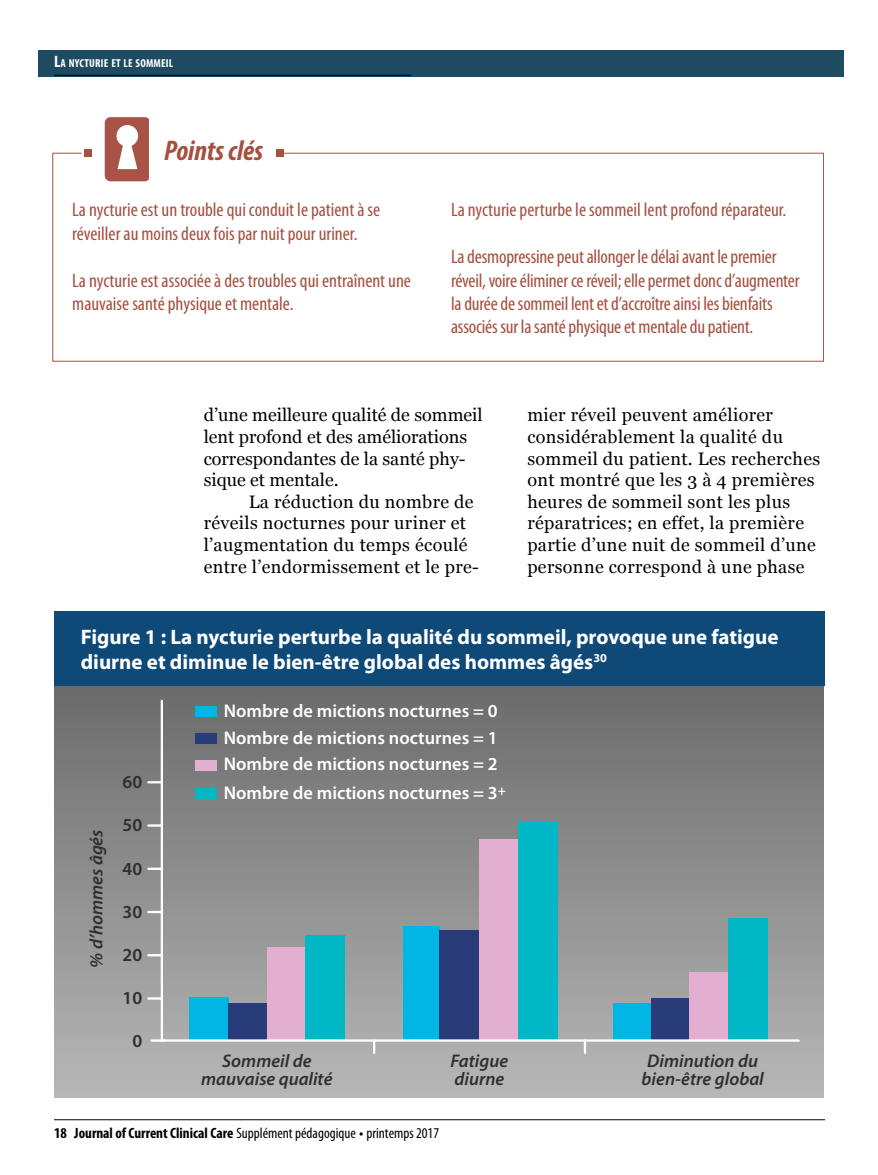
<style>
.page{position:relative;width:878px;height:1175px;background:#fff}
.page>*{position:absolute;margin:0;border:0;box-sizing:border-box;transform-origin:0 0}
.t1{font:italic 700 condensed 28.5px "Myriad Pro";color:#a55040}
.t2{font:700 21px/25.2px "Myriad Pro";color:#fff}
.t3{font:condensed 19.5px/23.4px "Myriad Pro";letter-spacing:-.01em;color:#a55040}
.t4{font:600 18.3px/26.5px "Myriad Pro";color:#fff;text-align:justify}
.t5{font:italic 600 18.3px/18.3px "Myriad Pro";color:#2f2f2f;text-align:center}
.t6{font:600 18.3px "Myriad Pro";color:#2f2f2f}
.t7{font:18px/21.6px "Georgia";letter-spacing:.02em;color:#000}
.t8{font:18px/21.6px "Georgia";color:#000}
.t9{font:condensed 15px "Myriad Pro";color:#000}
.t10{font:700 condensed 11.55px "Myriad Pro";letter-spacing:.015em;color:#fff}
.s1{font-size:16.5px}
.s2{font-weight:700}
</style>
<div class="page">
<hr style="left:54px;top:1119px;width:771px;height:1px;background:#000">
<div style="left:38px;top:50px;width:806px;height:26px;background:#1f4b62"></div>
<hr style="left:54px;top:75px;width:357px;height:1px;background:#000">
<svg style="left:52px;top:152px;width:772px;height:210px"></svg>
<div style="left:84px;top:149px;width:8px;height:8px;background:#a65242"></div>
<div style="left:276px;top:149px;width:7px;height:8px;background:#a65242"></div>
<svg style="left:105px;top:117px;width:44px;height:64px"></svg>
<div style="left:54px;top:683px;width:769px;height:414px;background:linear-gradient(to bottom,#6a6a6a,#b6b7b6)"></div>
<svg style="left:151px;top:1039px;width:8px;height:2px"></svg>
<svg style="left:148px;top:997px;width:11px;height:2px"></svg>
<svg style="left:148px;top:954px;width:11px;height:2px"></svg>
<svg style="left:148px;top:910px;width:11px;height:3px"></svg>
<svg style="left:148px;top:867px;width:11px;height:3px"></svg>
<svg style="left:148px;top:824px;width:11px;height:2px"></svg>
<svg style="left:148px;top:781px;width:11px;height:2px"></svg>
<svg style="left:373px;top:1042px;width:2px;height:10px"></svg>
<svg style="left:583px;top:1042px;width:3px;height:10px"></svg>
<svg style="left:159px;top:698px;width:642px;height:344px;background:#7b8e94"></svg>
<div style="left:54px;top:611px;width:770px;height:75px;background:#0e4978"></div>
<p class="t10" style="left:54px;top:56px;width:120px"><span class="s1">L</span>A NYCTURIE ET LE SOMMEIL</p>
<h1 class="t1" style="left:164px;top:132px;width:101px">Points clés</h1>
<p class="t3" style="left:72px;top:198px;width:309px">La nycturie est un trouble qui conduit le patient à se réveiller au moins deux fois par nuit pour uriner.</p>
<p class="t3" style="left:72px;top:268px;width:340px">La nycturie est associée à des troubles qui entraînent une mauvaise santé physique et mentale.</p>
<p class="t3" style="left:451px;top:198px;width:337px">La nycturie perturbe le sommeil lent profond réparateur.</p>
<p class="t3" style="left:451px;top:245px;width:350px">La desmopressine peut allonger le délai avant le premier réveil, voire éliminer ce réveil; elle permet donc d’augmenter la durée de sommeil lent et d’accroître ainsi les bienfaits associés sur la santé physique et mentale du patient.</p>
<p class="t8" style="left:204px;top:405px;width:280px">d’une meilleure qualité de sommeil lent profond et des améliorations correspondantes de la santé phy&shy;sique et mentale.</p>
<p class="t7" style="left:204px;top:491px;width:277px;text-indent:45px">La réduction du nombre de réveils nocturnes pour uriner et l’augmentation du temps écoulé entre l’endormissement et le pre-</p>
<p class="t7" style="left:527px;top:405px;width:294px">mier réveil peuvent améliorer considérablement la qualité du sommeil du patient. Les recherches ont montré que les 3 à 4 premières heures de sommeil sont les plus réparatrices; en effet, la première partie d’une nuit de sommeil d’une personne correspond à une phase</p>
<p class="t2" style="left:81px;top:624px;width:699px">Figure 1 : La nycturie perturbe la qualité du sommeil, provoque une fatigue diurne et diminue le bien-être global des hommes âgés<sup>30</sup></p>
<p class="t5" style="left:87px;top:967px;width:140px;rotate:-90deg">% d’hommes âgés</p>
<p class="t6" style="left:123px;top:770px;width:21px">60</p>
<p class="t6" style="left:123px;top:813px;width:21px">50</p>
<p class="t6" style="left:123px;top:856px;width:21px">40</p>
<p class="t6" style="left:123px;top:899px;width:21px">30</p>
<p class="t6" style="left:123px;top:942px;width:21px">20</p>
<p class="t6" style="left:123px;top:985px;width:21px">10</p>
<p class="t6" style="left:132px;top:1028px;width:11px">0</p>
<p class="t4" style="left:224px;top:697px;width:275px">Nombre de mictions nocturnes = 0<br>Nombre de mictions nocturnes = 1<br>Nombre de mictions nocturnes = 2</p>
<p class="t4" style="left:224px;top:779px;width:284px">Nombre de mictions nocturnes = 3<sup>+</sup></p>
<p class="t5" style="left:201px;top:1050px;width:133px">Sommeil de mauvaise qualité</p>
<p class="t5" style="left:450px;top:1050px;width:59px;text-align:left">Fatigue diurne</p>
<p class="t5" style="left:641px;top:1050px;width:124px">Diminution du bien-être global</p>
<p class="t9" style="left:54px;top:1124px;width:386px"><span class="s2">18 Journal of Current Clinical Care</span> Supplément pédagogique <span class="s2">•</span> printemps 2017</p>
</div>
